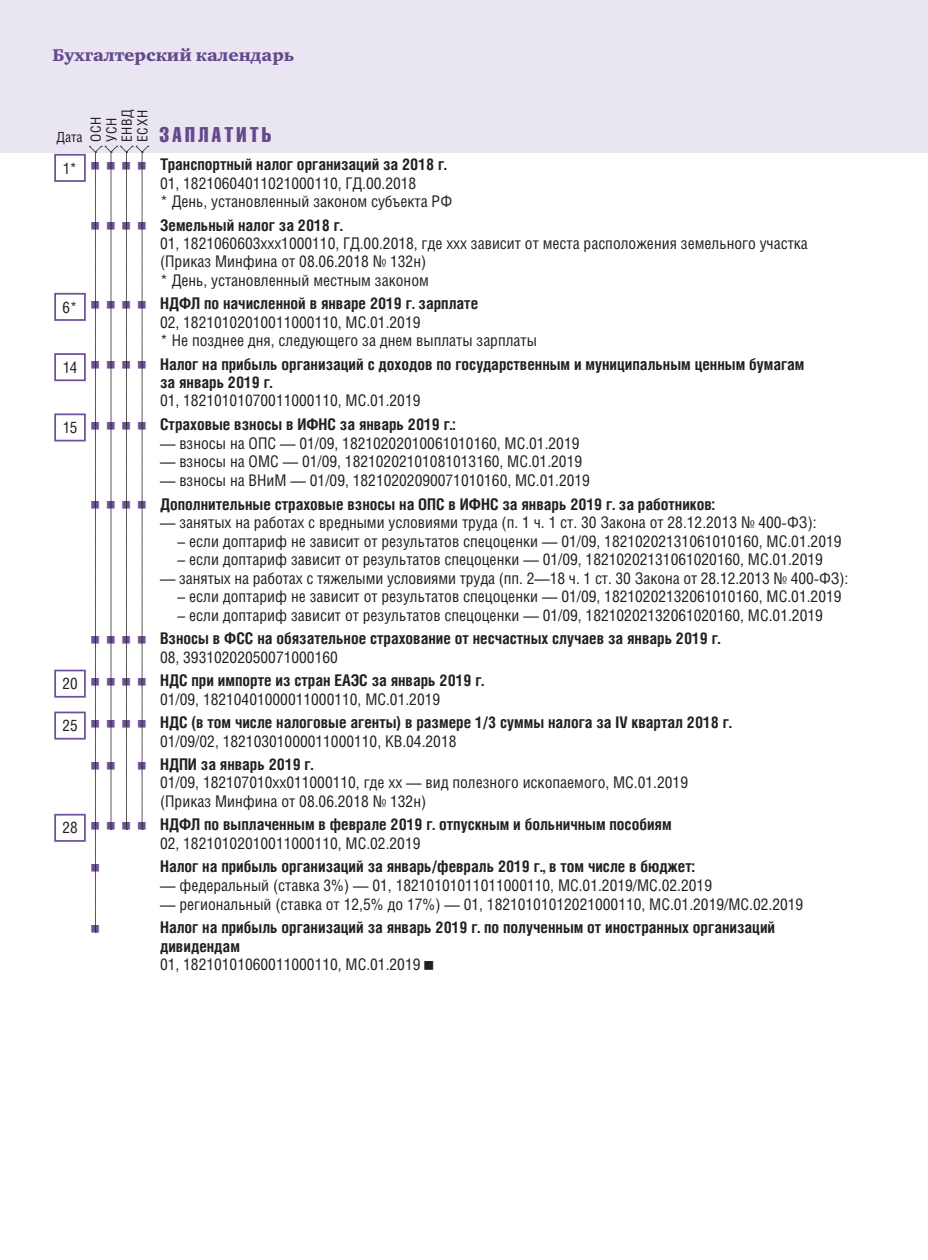
<style>
.page{position:relative;width:928px;height:1260px;background:#fff}
.page>*{position:absolute;margin:0;border:0;box-sizing:border-box;transform-origin:0 0}
.t1{font:21px "Helios Compressed";letter-spacing:.15em;color:#6f5197}
.t2{font:17.5px "Charter Black ITCC";color:#6f5197}
.cal_table___body{font:16.1px/18.4px "Helios Cond";color:#231f20}
.cal_table___hdg{font:700 16.1px/18.4px "Helios Cond";color:#231f20}
.t3{font:15.75px "Helios Cond";letter-spacing:.01em;color:#231f20}
.t4{font:14px "Helios Cond";letter-spacing:.05em;color:#231f20}
</style>
<div class="page">
<div style="left:54px;top:154px;width:32px;height:28px;border:2px solid #6f5197"></div>
<div style="left:54px;top:293px;width:32px;height:28px;border:2px solid #6f5197"></div>
<div style="left:54px;top:353px;width:32px;height:28px;border:2px solid #6f5197"></div>
<div style="left:54px;top:413px;width:32px;height:28px;border:2px solid #6f5197"></div>
<div style="left:54px;top:670px;width:32px;height:28px;border:2px solid #6f5197"></div>
<div style="left:54px;top:712px;width:32px;height:28px;border:2px solid #6f5197"></div>
<div style="left:54px;top:814px;width:32px;height:28px;border:2px solid #6f5197"></div>
<div style="left:0;top:0;width:928px;height:152px;background:#eae6f1"></div>
<svg style="left:90px;top:146px;width:59px;height:787px"></svg>
<p class="t2" style="left:52px;top:46px;width:243px">Бухгалтерский календарь</p>
<p class="t4" style="left:57px;top:129px;width:27px">Дата</p>
<p class="t4" style="left:87px;top:142px;width:27px;rotate:-90deg">ОСН</p>
<p class="t4" style="left:103px;top:142px;width:26px;rotate:-90deg">УСН</p>
<p class="t4" style="left:118px;top:142px;width:34px;rotate:-90deg">ЕНВД</p>
<p class="t4" style="left:134px;top:142px;width:34px;rotate:-90deg">ЕСХН</p>
<p class="t1" style="left:159px;top:122px;width:113px">ЗАПЛАТИТЬ</p>
<p class="t3" style="left:63px;top:158px;width:16px">1*</p>
<p class="cal_table___hdg" style="left:160px;top:155px;width:288px">Транспортный налог организаций за 2018 г.</p>
<p class="cal_table___body" style="left:160px;top:174px;width:258px">01, 18210604011021000110, ГД.00.2018</p>
<p class="cal_table___body" style="left:160px;top:192px;width:294px">* День, установленный законом субъекта РФ</p>
<p class="cal_table___hdg" style="left:160px;top:215px;width:184px">Земельный налог за 2018 г.</p>
<p class="cal_table___body" style="left:160px;top:234px;width:649px">01, 1821060603ххх1000110, ГД.00.2018, где ххх зависит от места расположения земельного участка (Приказ Минфина от 08.06.2018 № 132н)</p>
<p class="cal_table___body" style="left:160px;top:271px;width:270px">* День, установленный местным законом</p>
<p class="t3" style="left:63px;top:297px;width:16px">6*</p>
<p class="cal_table___hdg" style="left:160px;top:294px;width:319px">НДФЛ по начисленной в январе 2019 г. зарплате</p>
<p class="cal_table___body" style="left:160px;top:313px;width:262px">02, 18210102010011000110, МС.01.2019</p>
<p class="cal_table___body" style="left:160px;top:331px;width:378px">* Не позднее дня, следующего за днем выплаты зарплаты</p>
<p class="t3" style="left:63px;top:358px;width:16px">14</p>
<p class="cal_table___hdg" style="left:160px;top:354px;width:646px">Налог на прибыль организаций с доходов по государственным и муниципальным ценным бумагам за январь 2019 г.</p>
<p class="cal_table___body" style="left:160px;top:391px;width:262px">01, 18210101070011000110, МС.01.2019</p>
<p class="t3" style="left:63px;top:418px;width:16px">15</p>
<p class="cal_table___hdg" style="left:160px;top:415px;width:297px">Страховые взносы в ИФНС за январь 2019 г.:</p>
<p class="cal_table___body" style="left:160px;top:434px;width:421px">— взносы на ОПС — 01/09, 18210202010061010160, МС.01.2019</p>
<p class="cal_table___body" style="left:160px;top:452px;width:423px">— взносы на ОМС — 01/09, 18210202101081013160, МС.01.2019</p>
<p class="cal_table___body" style="left:160px;top:471px;width:431px">— взносы на ВНиМ — 01/09, 18210202090071010160, МС.01.2019</p>
<p class="cal_table___hdg" style="left:160px;top:494px;width:556px">Дополнительные страховые взносы на ОПС в ИФНС за январь 2019 г. за работников:</p>
<p class="cal_table___body" style="left:160px;top:513px;width:658px">— занятых на работах с вредными условиями труда (п. 1 ч. 1 ст. 30 Закона от 28.12.2013 № 400-ФЗ):</p>
<p class="cal_table___body" style="left:178px;top:532px;width:665px">– если доптариф не зависит от результатов спецоценки — 01/09, 18210202131061010160, МС.01.2019</p>
<p class="cal_table___body" style="left:178px;top:550px;width:647px">– если доптариф зависит от результатов спецоценки — 01/09, 18210202131061020160, МС.01.2019</p>
<p class="cal_table___body" style="left:160px;top:569px;width:690px">— занятых на работах с тяжелыми условиями труда (пп. 2—18 ч. 1 ст. 30 Закона от 28.12.2013 № 400-ФЗ):</p>
<p class="cal_table___body" style="left:178px;top:587px;width:665px">– если доптариф не зависит от результатов спецоценки — 01/09, 18210202132061010160, МС.01.2019</p>
<p class="cal_table___body" style="left:178px;top:606px;width:647px">– если доптариф зависит от результатов спецоценки — 01/09, 18210202132061020160, МС.01.2019</p>
<p class="cal_table___hdg" style="left:160px;top:629px;width:562px">Взносы в ФСС на обязательное страхование от несчастных случаев за январь 2019 г.</p>
<p class="cal_table___body" style="left:160px;top:647px;width:179px">08, 39310202050071000160</p>
<p class="t3" style="left:62px;top:674px;width:17px">20</p>
<p class="cal_table___hdg" style="left:160px;top:671px;width:326px">НДС при импорте из стран ЕАЭС за январь 2019 г.</p>
<p class="cal_table___body" style="left:160px;top:689px;width:282px">01/09, 18210401000011000110, МС.01.2019</p>
<p class="t3" style="left:62px;top:716px;width:17px">25</p>
<p class="cal_table___hdg" style="left:160px;top:713px;width:573px">НДС (в том числе налоговые агенты) в размере 1/3 суммы налога за IV квартал 2018 г.</p>
<p class="cal_table___body" style="left:160px;top:731px;width:298px">01/09/02, 18210301000011000110, КВ.04.2018</p>
<p class="cal_table___hdg" style="left:160px;top:755px;width:155px">НДПИ за январь 2019 г.</p>
<p class="cal_table___body" style="left:160px;top:773px;width:529px">01/09, 182107010хх011000110, где хх — вид полезного ископаемого, МС.01.2019</p>
<p class="cal_table___body" style="left:160px;top:792px;width:268px">(Приказ Минфина от 08.06.2018 № 132н)</p>
<p class="t3" style="left:62px;top:818px;width:17px">28</p>
<p class="cal_table___hdg" style="left:160px;top:815px;width:513px">НДФЛ по выплаченным в феврале 2019 г. отпускным и больничным пособиям</p>
<p class="cal_table___body" style="left:160px;top:834px;width:262px">02, 18210102010011000110, МС.02.2019</p>
<p class="cal_table___hdg" style="left:160px;top:857px;width:536px">Налог на прибыль организаций за январь/февраль 2019 г., в том числе в бюджет:</p>
<p class="cal_table___body" style="left:160px;top:876px;width:553px">— федеральный (ставка 3%) — 01, 18210101011011000110, МС.01.2019/МС.02.2019</p>
<p class="cal_table___body" style="left:160px;top:895px;width:645px">— региональный (ставка от 12,5% до 17%) — 01, 18210101012021000110, МС.01.2019/МС.02.2019</p>
<p class="cal_table___hdg" style="left:160px;top:918px;width:616px">Налог на прибыль организаций за январь 2019 г. по полученным от иностранных организаций дивидендам</p>
<p class="cal_table___body" style="left:160px;top:955px;width:262px">01, 18210101060011000110, МС.01.2019</p>
</div>
